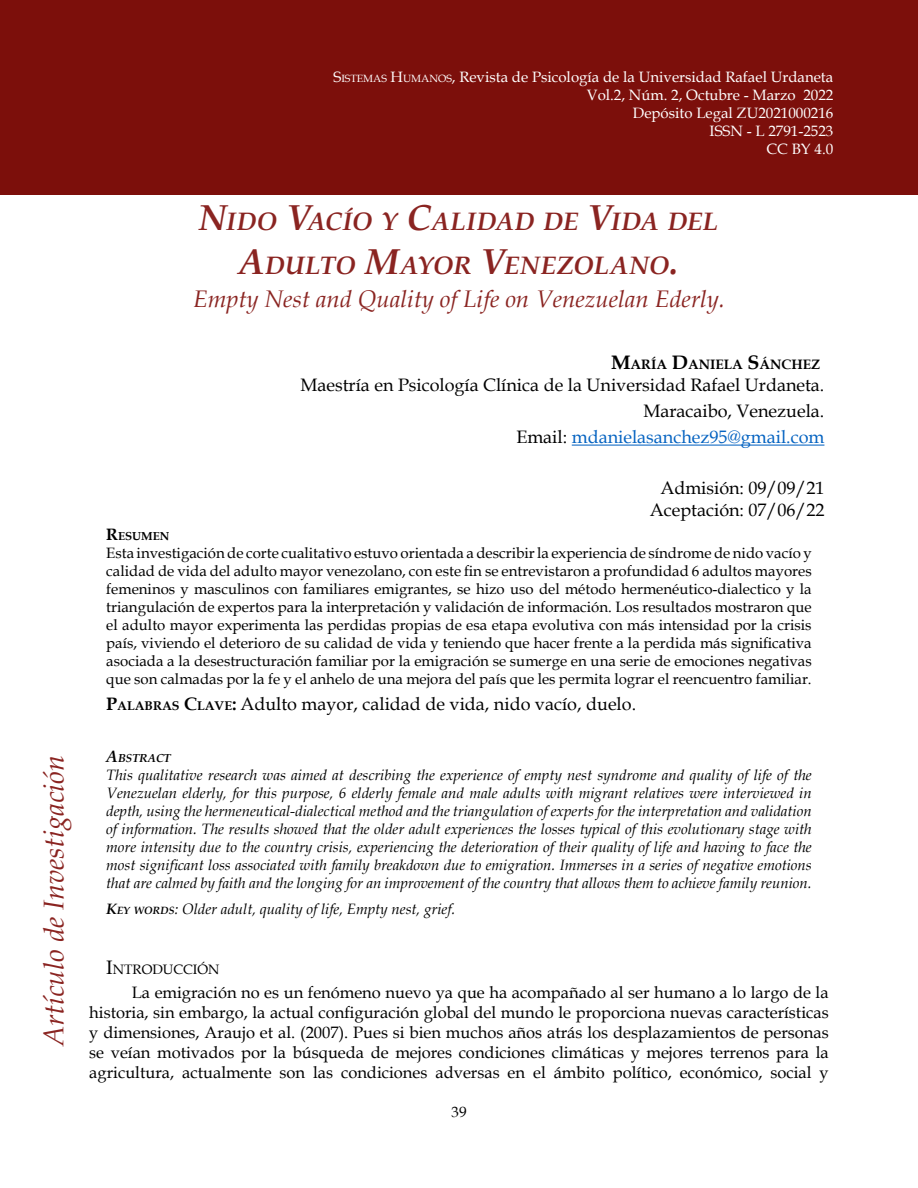
<style>
.page{position:relative;width:918px;height:1188px;background:#fff}
.page>*{position:absolute;margin:0;border:0;box-sizing:border-box;transform-origin:0 0}
.t1{font:italic 28.5px "Book Antiqua";color:#8a2421}
.t2{font:italic 700 25.2px/43.2px "Book Antiqua";letter-spacing:.005em;color:#8a2421;text-align:center}
.t3{font:italic 24px "Book Antiqua";color:#8a2421}
.t4{font:18px/25.8px "Book Antiqua";color:#000;text-align:right}
.t5{font:16.5px/19.8px "Book Antiqua";color:#000;text-align:justify}
.t6{font:italic 15px/18px "Book Antiqua";color:#000;text-align:justify}
.t7{font:15px/18px "Book Antiqua";color:#000;text-align:justify}
.t8{font:15px/18px "Book Antiqua";color:#fff;text-align:right}
.t9{font:700 13.65px "Book Antiqua";color:#000}
.t10{font:13.65px "Book Antiqua";color:#000}
.t11{font:italic 700 11.55px "Book Antiqua";color:#000}
.t12{font:700 11.55px "Book Antiqua";color:#000}
.s1{font-style:inherit}
.s2{font-size:10.5px}
.s3{font-size:36px}
.s4{font-size:19.5px}
.s5{color:#0563c1}
.s6{font-size:16.5px}
.s7{font-weight:700}
.s8{font-weight:700;font-size:12.6px}
.s9{font-weight:700;font-size:10.5px}
</style>
<div class="page">
<hr style="left:0;top:0;width:1px;height:195px;background:#7c0f0b">
<div style="left:1px;top:0;width:917px;height:195px;background:#7c0f0b"></div>
<hr style="left:572px;top:445px;width:252px;height:1px;background:#0563c1">
<p class="t8" style="left:334px;top:67px;width:501px"><span class="s1">S</span><span class="s2">ISTEMAS</span> <span class="s1">H</span><span class="s2">UMANOS</span>, Revista de Psicología de la Universidad Rafael Urdaneta Vol.2, Núm. 2, Octubre - Marzo 2022<br>Depósito Legal ZU2021000216<br>ISSN - L 2791-2523<br>CC BY 4.0</p>
<h1 class="t1" style="left:34px;top:1046px;width:292px;rotate:-90deg">Artículo de Investigación</h1>
<h2 class="t2" style="left:199px;top:200px;width:521px"><span class="s3">N</span>IDO <span class="s3">V</span>ACÍO Y <span class="s3">C</span>ALIDAD DE <span class="s3">V</span>IDA DEL<br><span class="s3">A</span>DULTO <span class="s3">M</span>AYOR <span class="s3">V</span>ENEZOLANO<span class="s3">.</span></h2>
<h3 class="t3" style="left:193px;top:282px;width:533px">Empty Nest and Quality of Life on Venezuelan Ederly.</h3>
<p class="t9" style="left:611px;top:355px;width:211px"><span class="s4">M</span>ARÍA <span class="s4">D</span>ANIELA <span class="s4">S</span>ÁNCHEZ</p>
<p class="t4" style="left:300px;top:372px;width:525px">Maestría en Psicología Clínica de la Universidad Rafael Urdaneta.<br>Maracaibo, Venezuela.<br>Email: <span class="s5">mdanielasanchez95@gmail.com</span></p>
<p class="t4" style="left:650px;top:477px;width:176px;line-height:21.6px;text-align:center">Admisión: 09/09/21<br>Aceptación: 07/06/22</p>
<p class="t12" style="left:106px;top:528px;width:65px"><span class="s6">R</span>ESUMEN</p>
<p class="t7" style="left:106px;top:544px;width:707px">Esta investigación de corte cualitativo estuvo orientada a describir la experiencia de síndrome de nido vacío y calidad de vida del adulto mayor venezolano, con este fin se entrevistaron a profundidad 6 adultos mayores femeninos y masculinos con familiares emigrantes, se hizo uso del método hermenéutico-dialectico y la triangulación de expertos para la interpretación y validación de información. Los resultados mostraron que el adulto mayor experimenta las perdidas propias de esa etapa evolutiva con más intensidad por la crisis país, viviendo el deterioro de su calidad de vida y teniendo que hacer frente a la perdida más significativa asociada a la desestructuración familiar por la emigración se sumerge en una serie de emociones negativas que son calmadas por la fe y el anhelo de una mejora del país que les permita lograr el reencuentro familiar.</p>
<p class="t4" style="left:106px;top:691px;width:531px"><span class="s7">P</span><span class="s8">ALABRAS</span> <span class="s7">C</span><span class="s8">LAVE</span><span class="s7">:</span> Adulto mayor, calidad de vida, nido vacío, duelo.</p>
<p class="t11" style="left:106px;top:750px;width:66px"><span class="s6">A</span>BSTRACT</p>
<p class="t6" style="left:106px;top:766px;width:707px">This qualitative research was aimed at describing the experience of empty nest syndrome and quality of life of the Venezuelan elderly, for this purpose, 6 elderly female and male adults with migrant relatives were interviewed in depth, using the hermeneutical-dialectical method and the triangulation of experts for the interpretation and validation of information. The results showed that the older adult experiences the losses typical of this evolutionary stage with more intensity due to the country crisis, experiencing the deterioration of their quality of life and having to face the most significant loss associated with family breakdown due to emigration. Immerses in a series of negative emotions that are calmed by faith and the longing for an improvement of the country that allows them to achieve family reunion.</p>
<p class="t6" style="left:106px;top:900px;width:350px"><span class="s7">K</span><span class="s9">EY WORDS</span>: Older adult, quality of life, Empty nest, grief.</p>
<p class="t10" style="left:106px;top:960px;width:115px"><span class="s4">I</span>NTRODUCCIÓN</p>
<p class="t5" style="left:89px;top:983px;width:741px;text-indent:43px">La emigración no es un fenómeno nuevo ya que ha acompañado al ser humano a lo largo de la historia, sin embargo, la actual configuración global del mundo le proporciona nuevas características y dimensiones, Araujo et al. (2007). Pues si bien muchos años atrás los desplazamientos de personas se veían motivados por la búsqueda de mejores condiciones climáticas y mejores terrenos para la agricultura, actualmente son las condiciones adversas en el ámbito político, económico, social y</p>
<p class="t7" style="left:452px;top:1103px;width:16px">39</p>
</div>
